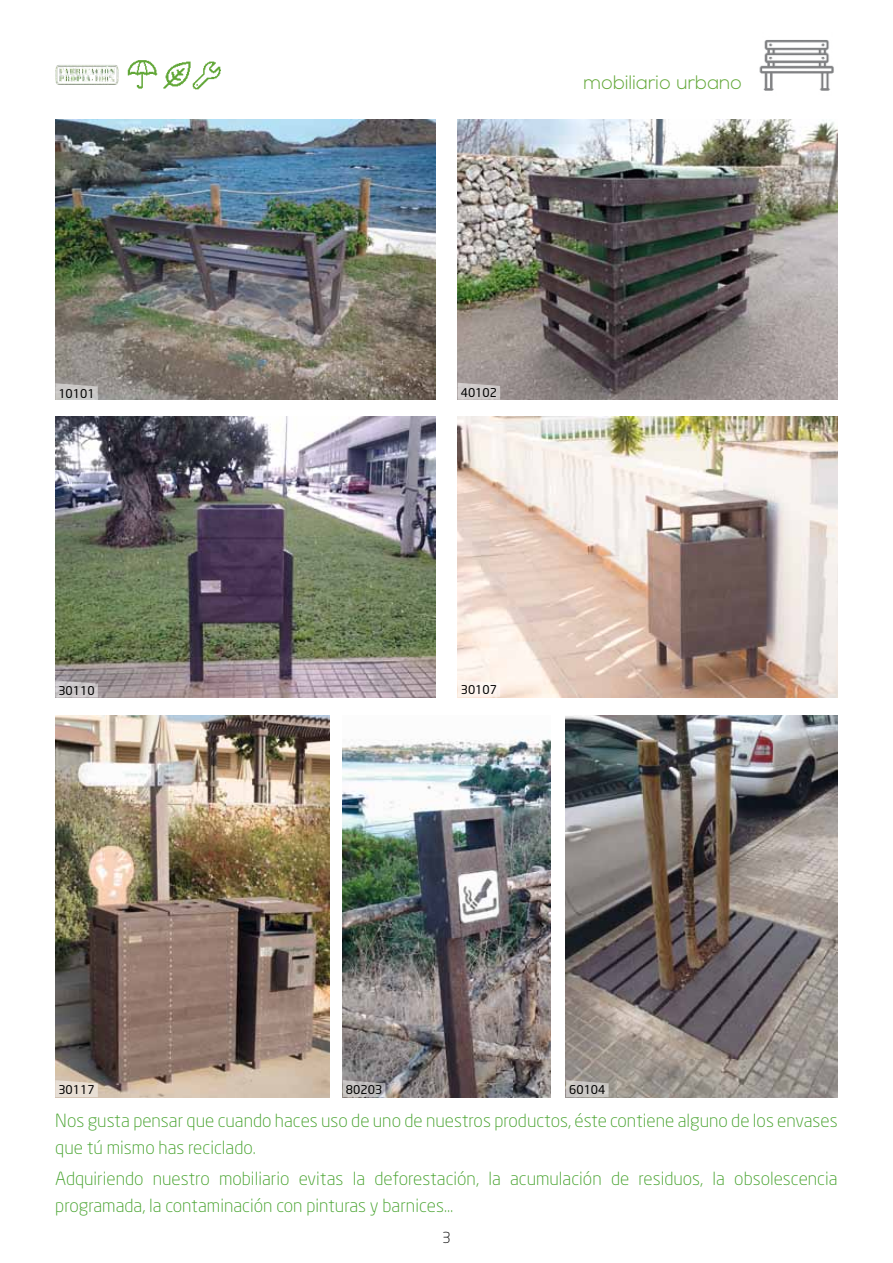
<style>
.page{position:relative;width:893px;height:1263px;background:#fff}
.page>*{position:absolute;margin:0;border:0;box-sizing:border-box;transform-origin:0 0}
.t1{font:300 19.5px "Nexa";color:#62a738}
.t2{font:300 18px/27px "Neo Sans";color:#44a12b}
.t3{font:300 15px "Neo Sans";color:#000}
.t4{font:12px "Neo Sans";color:#000}
</style>
<div class="page">
<img style="left:55px;top:119px;width:381px;height:281px">
<img style="left:457px;top:119px;width:381px;height:281px">
<img style="left:343px;top:738px;width:207px;height:359px">
<img style="left:566px;top:715px;width:272px;height:382px">
<img style="left:55px;top:417px;width:381px;height:280px">
<img style="left:457px;top:417px;width:381px;height:280px">
<img style="left:55px;top:715px;width:274px;height:382px">
<img style="left:759px;top:40px;width:75px;height:51px">
<svg style="left:55px;top:383px;width:43px;height:17px"></svg>
<svg style="left:458px;top:383px;width:42px;height:17px"></svg>
<svg style="left:55px;top:680px;width:43px;height:17px"></svg>
<svg style="left:55px;top:1080px;width:43px;height:17px"></svg>
<svg style="left:343px;top:1080px;width:42px;height:17px"></svg>
<svg style="left:566px;top:1080px;width:43px;height:17px"></svg>
<svg style="left:458px;top:680px;width:42px;height:17px"></svg>
<img style="left:127px;top:60px;width:64px;height:29px">
<img style="left:192px;top:61px;width:29px;height:29px">
<img style="left:55px;top:65px;width:64px;height:20px">
<p class="t1" style="left:584px;top:71px;width:160px">mobiliario urbano</p>
<p class="t4" style="left:58px;top:386px;width:38px">10101</p>
<p class="t4" style="left:461px;top:385px;width:38px">40102</p>
<p class="t4" style="left:58px;top:683px;width:38px">30110</p>
<p class="t4" style="left:461px;top:682px;width:38px">30107</p>
<p class="t4" style="left:58px;top:1083px;width:38px">30117</p>
<p class="t4" style="left:346px;top:1083px;width:38px">80203</p>
<p class="t4" style="left:569px;top:1083px;width:38px">60104</p>
<p class="t2" style="left:55px;top:1106px;width:784px">Nos gusta pensar que cuando haces uso de uno de nuestros productos, éste contiene alguno de los envases que tú mismo has reciclado.</p>
<p class="t2" style="left:55px;top:1165px;width:784px">Adquiriendo nuestro mobiliario evitas la deforestación, la acumulación de residuos, la obsolescencia programada, la contaminación con pinturas y barnices…</p>
<p class="t3" style="left:442px;top:1229px;width:10px">3</p>
</div>
